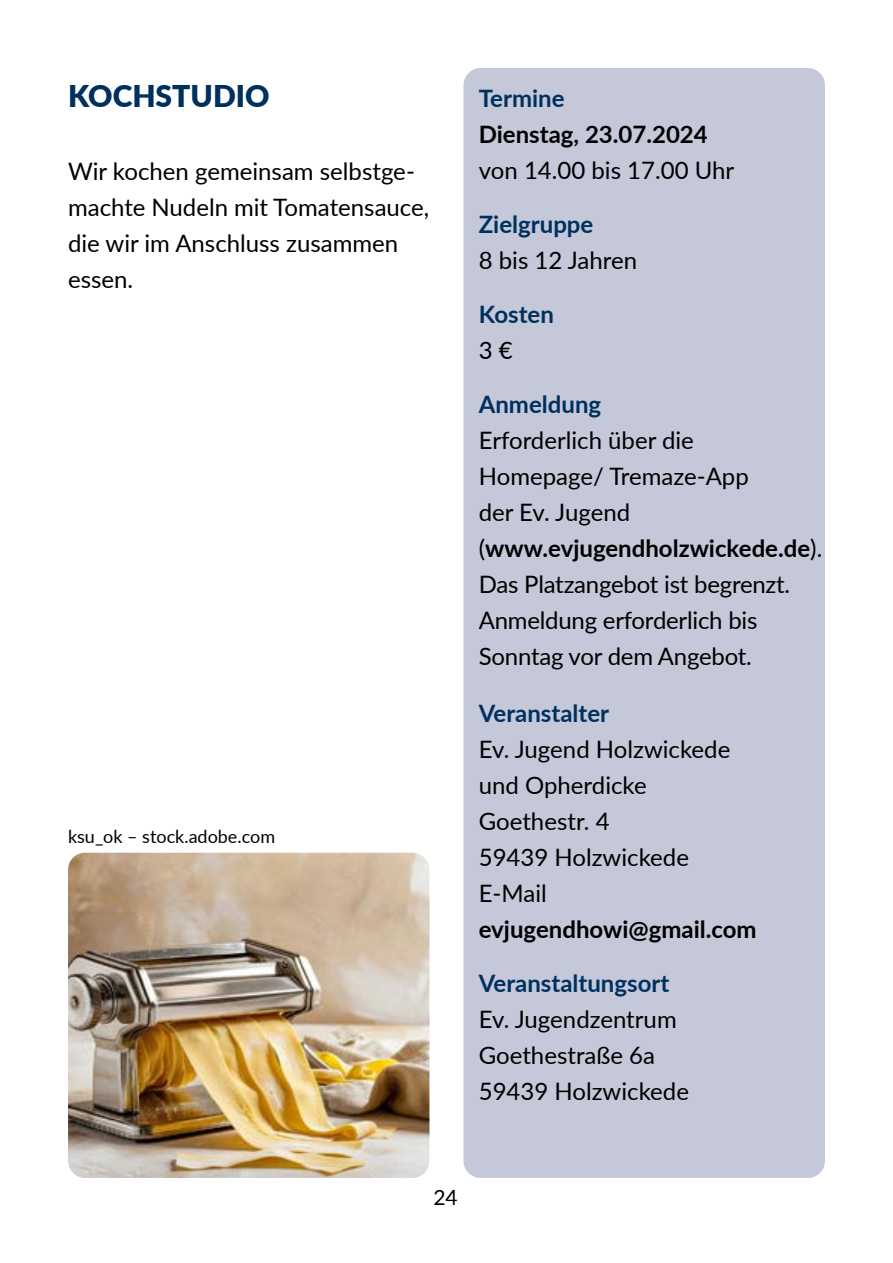
<style>
.page{position:relative;width:893px;height:1263px;background:#fff}
.page>*{position:absolute;margin:0;border:0;box-sizing:border-box;transform-origin:0 0}
.t1{font:900 30px "Lato";color:#00305e}
.t2{font:24px/36px "Lato";color:#000}
.t3{font:700 24px "Lato";color:#00305e}
.t4{font:700 24px "Lato";color:#000}
.t5{font:21px "Lato";color:#000}
.t6{font:18px "Lato";color:#000}
.s1{font-weight:700}
</style>
<div class="page">
<div style="left:463px;top:68px;width:362px;height:1110px;background:#c4c8d8;border-radius:17px"></div>
<img style="left:68px;top:853px;width:361px;height:325px">
<p class="t1" style="left:68px;top:74px;width:203px">KOCHSTUDIO</p>
<p class="t2" style="left:68px;top:152px;width:363px">Wir kochen gemeinsam selbstge&shy;machte Nudeln mit Tomatensauce, die wir im Anschluss zusammen essen.</p>
<p class="t6" style="left:68px;top:823px;width:209px">ksu_ok – stock.adobe.com</p>
<p class="t3" style="left:479px;top:80px;width:87px">Termine</p>
<p class="t4" style="left:479px;top:116px;width:230px">Dienstag, 23.07.2024</p>
<p class="t2" style="left:479px;top:151px;width:257px">von 14.00 bis 17.00 Uhr</p>
<p class="t3" style="left:479px;top:206px;width:116px">Zielgruppe</p>
<p class="t2" style="left:479px;top:241px;width:160px">8 bis 12 Jahren</p>
<p class="t3" style="left:479px;top:296px;width:77px">Kosten</p>
<p class="t2" style="left:479px;top:331px;width:35px">3 €</p>
<p class="t3" style="left:479px;top:386px;width:124px">Anmeldung</p>
<p class="t2" style="left:479px;top:421px;width:345px">Erforderlich über die<br>Homepage/ Tremaze-App<br>der Ev. Jugend (<span class="s1">www.evjugendholzwickede.de</span>).<br>Das Platzangebot ist begrenzt.<br>Anmeldung erforderlich bis<br>Sonntag vor dem Angebot.</p>
<p class="t3" style="left:479px;top:695px;width:132px">Veranstalter</p>
<p class="t2" style="left:479px;top:730px;width:253px">Ev. Jugend Holzwickede und Opherdicke<br>Goethestr. 4<br>59439 Holzwickede<br>E-Mail</p>
<p class="t4" style="left:479px;top:911px;width:279px">evjugendhowi@gmail.com</p>
<p class="t3" style="left:479px;top:965px;width:192px">Veranstaltungsort</p>
<p class="t2" style="left:479px;top:1000px;width:212px">Ev. Jugendzentrum<br>Goethestraße 6a<br>59439 Holzwickede</p>
<p class="t5" style="left:433px;top:1183px;width:26px">24</p>
</div>
